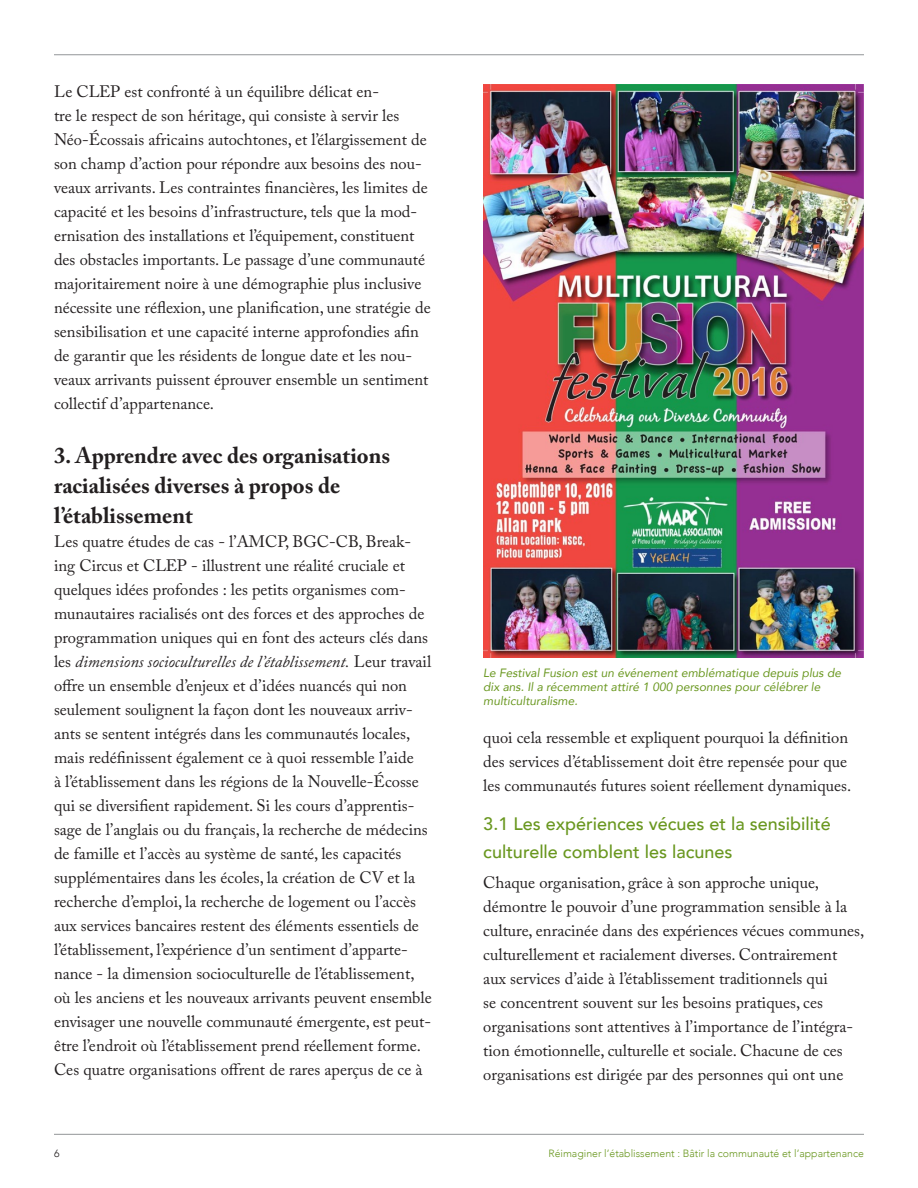
<style>
.page{position:relative;width:918px;height:1188px;background:#fff}
.page>*{position:absolute;margin:0;border:0;box-sizing:border-box;transform-origin:0 0}
.t1{font:700 22.5px/30px "Adobe Caslon Pro";color:#231f20}
.t2{font:500 18px/28.5px "Avenir";color:#69971f}
.t3{font:16.5px/24px "Adobe Caslon Pro";color:#231f20}
.t4{font:italic 12px/14.4px "Avenir";color:#69971f}
.t5{font:300 10.5px "Avenir";color:#69971f}
.t6{font:300 10.5px "Avenir";color:#231f20}
.s1{font-style:italic}
</style>
<div class="page">
<hr style="left:54px;top:1134px;width:810px;height:1px;background:#939598">
<hr style="left:54px;top:54px;width:810px;height:1px;background:#939598">
<img style="left:483px;top:85px;width:381px;height:572px">
<p class="t3" style="left:54px;top:79px;width:378px">Le CLEP est confronté à un équilibre délicat en-<br>tre le respect de son héritage, qui consiste à servir les Néo-Écossais africains autochtones, et l’élargissement de son champ d’action pour répondre aux besoins des nou&shy;veaux arrivants. Les contraintes financières, les limites de capacité et les besoins d’infrastructure, tels que la mod&shy;ernisation des installations et l’équipement, constituent des obstacles importants. Le passage d’une communauté majoritairement noire à une démographie plus inclusive nécessite une réflexion, une planification, une stratégie de sensibilisation et une capacité interne approfondies afin de garantir que les résidents de longue date et les nou&shy;veaux arrivants puissent éprouver ensemble un sentiment collectif d’appartenance.</p>
<p class="t1" style="left:54px;top:440px;width:338px">3. Apprendre avec des organisations racialisées diverses à propos de l’établissement</p>
<p class="t3" style="left:54px;top:529px;width:379px">Les quatre études de cas - l’AMCP, BGC-CB, Break&shy;ing Circus et CLEP - illustrent une réalité cruciale et quelques idées profondes : les petits organismes com&shy;munautaires racialisés ont des forces et des approches de programmation uniques qui en font des acteurs clés dans les <span class="s1">dimensions socioculturelles de l’établissement.</span> Leur travail offre un ensemble d’enjeux et d’idées nuancés qui non seulement soulignent la façon dont les nouveaux arriv&shy;ants se sentent intégrés dans les communautés locales, mais redéfinissent également ce à quoi ressemble l’aide<br>à l’établissement dans les régions de la Nouvelle-Écosse qui se diversifient rapidement. Si les cours d’apprentis&shy;sage de l’anglais ou du français, la recherche de médecins de famille et l’accès au système de santé, les capacités supplémentaires dans les écoles, la création de CV et la recherche d’emploi, la recherche de logement ou l’accès aux services bancaires restent des éléments essentiels de l’établissement, l’expérience d’un sentiment d’apparte&shy;nance - la dimension socioculturelle de l’établissement, où les anciens et les nouveaux arrivants peuvent ensemble envisager une nouvelle communauté émergente, est peut&shy;être l’endroit où l’établissement prend réellement forme.<br>Ces quatre organisations offrent de rares aperçus de ce à</p>
<p class="t6" style="left:54px;top:1148px;width:7px">6</p>
<p class="t4" style="left:483px;top:665px;width:359px">Le Festival Fusion est un événement emblématique depuis plus de dix ans. Il a récemment attiré 1 000 personnes pour célébrer le multiculturalisme.</p>
<p class="t3" style="left:483px;top:725px;width:369px">quoi cela ressemble et expliquent pourquoi la définition des services d’établissement doit être repensée pour que les communautés futures soient réellement dynamiques.</p>
<p class="t2" style="left:483px;top:808px;width:349px">3.1 Les expériences vécues et la sensibilité culturelle comblent les lacunes</p>
<p class="t3" style="left:483px;top:870px;width:382px">Chaque organisation, grâce à son approche unique, démontre le pouvoir d’une programmation sensible à la culture, enracinée dans des expériences vécues communes, culturellement et racialement diverses. Contrairement<br>aux services d’aide à l’établissement traditionnels qui<br>se concentrent souvent sur les besoins pratiques, ces organisations sont attentives à l’importance de l’intégra&shy;tion émotionnelle, culturelle et sociale. Chacune de ces organisations est dirigée par des personnes qui ont une</p>
<p class="t5" style="left:548px;top:1148px;width:317px">Réimaginer l’établissement : Bâtir la communauté et l’appartenance</p>
</div>
